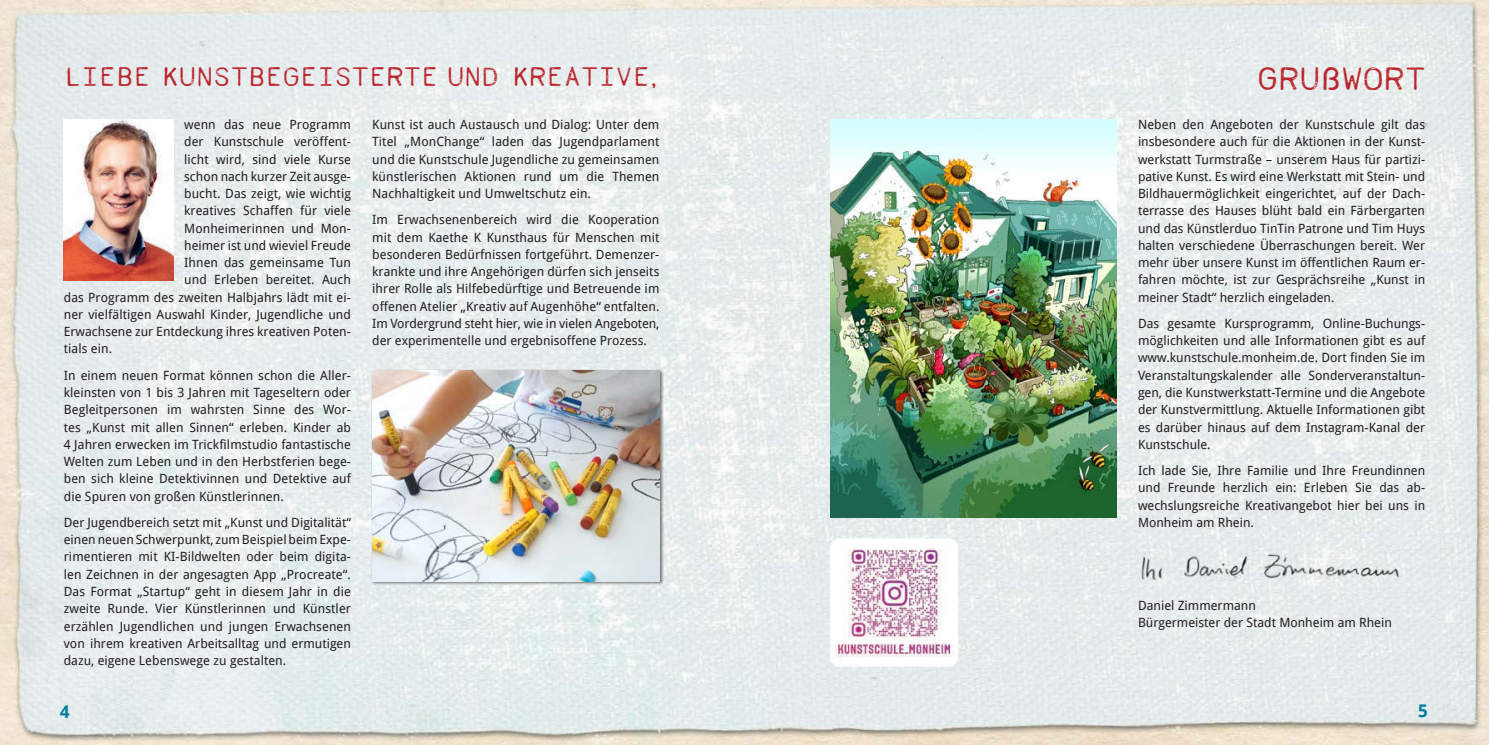
<style>
.page{position:relative;width:1489px;height:745px;background:#fff}
.page>*{position:absolute;margin:0;border:0;box-sizing:border-box;transform-origin:0 0}
.t1{font:33px "Loma";letter-spacing:-.01em;color:#bc272d}
.t2{font:27.45px "Loma";letter-spacing:-.02em;color:#bc272d}
.t3{font:700 17.4px "Droid Sans";color:#007d9f}
.t4{font:12.75px/17.2px "Droid Sans";letter-spacing:.005em;color:#231f20;text-align:justify}
</style>
<div class="page">
<img style="left:0;top:0;width:1488px;height:744px">
<img style="left:64px;top:119px;width:109px;height:162px">
<img style="left:830px;top:538px;width:128px;height:128px">
<img style="left:830px;top:119px;width:286px;height:398px">
<div style="left:371px;top:369px;width:292px;height:216px;background:#231f20;opacity:.55"></div>
<img style="left:372px;top:370px;width:287px;height:211px">
<h2 class="t2" style="left:64px;top:63px;width:600px">LIEBE KUNSTBEGEISTERTE UND KREATIVE,</h2>
<h1 class="t1" style="left:1256px;top:63px;width:171px">GRUßWORT</h1>
<p class="t4" style="left:184px;top:117px;width:168px">wenn das neue Programm</p>
<p class="t4" style="left:184px;top:134px;width:168px">der Kunstschule veröffent-</p>
<p class="t4" style="left:184px;top:151px;width:168px">licht wird, sind viele Kurse</p>
<p class="t4" style="left:184px;top:169px;width:168px">schon nach kurzer Zeit ausge-</p>
<p class="t4" style="left:184px;top:186px;width:168px">bucht. Das zeigt, wie wichtig</p>
<p class="t4" style="left:184px;top:203px;width:168px">kreatives Schaffen für viele</p>
<p class="t4" style="left:184px;top:220px;width:168px">Monheimerinnen und Mon-</p>
<p class="t4" style="left:184px;top:238px;width:168px">heimer ist und wieviel Freude</p>
<p class="t4" style="left:184px;top:255px;width:168px">Ihnen das gemeinsame Tun</p>
<p class="t4" style="left:184px;top:272px;width:168px">und Erleben bereitet. Auch</p>
<p class="t4" style="left:64px;top:289px;width:289px">das Programm des zweiten Halbjahrs lädt mit ei-</p>
<p class="t4" style="left:64px;top:307px;width:289px">ner vielfältigen Auswahl Kinder, Jugendliche und</p>
<p class="t4" style="left:64px;top:324px;width:289px">Erwachsene zur Entdeckung ihres kreativen Poten-</p>
<p class="t4" style="left:64px;top:341px;width:50px">tials ein.</p>
<p class="t4" style="left:64px;top:367px;width:289px">In einem neuen Format können schon die Aller&shy;kleinsten von 1 bis 3 Jahren mit Tageseltern oder Begleitpersonen im wahrsten Sinne des Wor&shy;tes „Kunst mit allen Sinnen“ erleben. Kinder ab 4 Jahren erwecken im Trickfilmstudio fantastische Welten zum Leben und in den Herbstferien bege&shy;ben sich kleine Detektivinnen und Detektive auf die Spuren von großen Künstlerinnen.</p>
<p class="t4" style="left:64px;top:514px;width:289px">Der Jugendbereich setzt mit „Kunst und Digitalität“ einen neuen Schwerpunkt, zum Beispiel beim Expe&shy;rimentieren mit KI-Bildwelten oder beim digita&shy;len Zeichnen in der angesagten App „Procreate“.<br>Das Format „Startup“ geht in diesem Jahr in die zweite Runde. Vier Künstlerinnen und Künstler erzählen Jugendlichen und jungen Erwachsenen von ihrem kreativen Arbeitsalltag und ermutigen dazu, eigene Lebenswege zu gestalten.</p>
<p class="t4" style="left:372px;top:117px;width:289px">Kunst ist auch Austausch und Dialog: Unter dem Titel „MonChange“ laden das Jugendparlament und die Kunstschule Jugendliche zu gemeinsamen künstlerischen Aktionen rund um die Themen Nachhaltigkeit und Umweltschutz ein.</p>
<p class="t4" style="left:372px;top:212px;width:289px">Im Erwachsenenbereich wird die Kooperation mit dem Kaethe K Kunsthaus für Menschen mit besonderen Bedürfnissen fortgeführt. Demenzer&shy;krankte und ihre Angehörigen dürfen sich jenseits ihrer Rolle als Hilfebedürftige und Betreuende im offenen Atelier „Kreativ auf Augenhöhe“ entfalten.<br>Im Vordergrund steht hier, wie in vielen Angeboten, der experimentelle und ergebnisoffene Prozess.</p>
<p class="t4" style="left:1137px;top:117px;width:289px">Neben den Angeboten der Kunstschule gilt das insbesondere auch für die Aktionen in der Kunst&shy;werkstatt Turmstraße – unserem Haus für partizi&shy;pative Kunst. Es wird eine Werkstatt mit Stein- und Bildhauermöglichkeit eingerichtet, auf der Dach&shy;terrasse des Hauses blüht bald ein Färbergarten und das Künstlerduo TinTin Patrone und Tim Huys halten verschiedene Überraschungen bereit. Wer mehr über unsere Kunst im öffentlichen Raum er&shy;fahren möchte, ist zur Gesprächsreihe „Kunst in meiner Stadt“ herzlich eingeladen.</p>
<p class="t4" style="left:1137px;top:316px;width:289px">Das gesamte Kursprogramm, Online-Buchungs&shy;möglichkeiten und alle Informationen gibt es auf www.kunstschule.monheim.de. Dort finden Sie im Veranstaltungskalender alle Sonderveranstaltun&shy;gen, die Kunstwerkstatt-Termine und die Angebote der Kunstvermittlung. Aktuelle Informationen gibt es darüber hinaus auf dem Instagram-Kanal der Kunstschule.</p>
<p class="t4" style="left:1137px;top:463px;width:289px">Ich lade Sie, Ihre Familie und Ihre Freundinnen und Freunde herzlich ein: Erleben Sie das ab&shy;wechslungsreiche Kreativangebot hier bei uns in Monheim am Rhein.</p>
<p class="t4" style="left:1137px;top:597px;width:255px">Daniel Zimmermann<br>Bürgermeister der Stadt Monheim am Rhein</p>
<h3 class="t3" style="left:60px;top:704px;width:11px">4</h3>
<h3 class="t3" style="left:1417px;top:703px;width:11px">5</h3>
</div>
